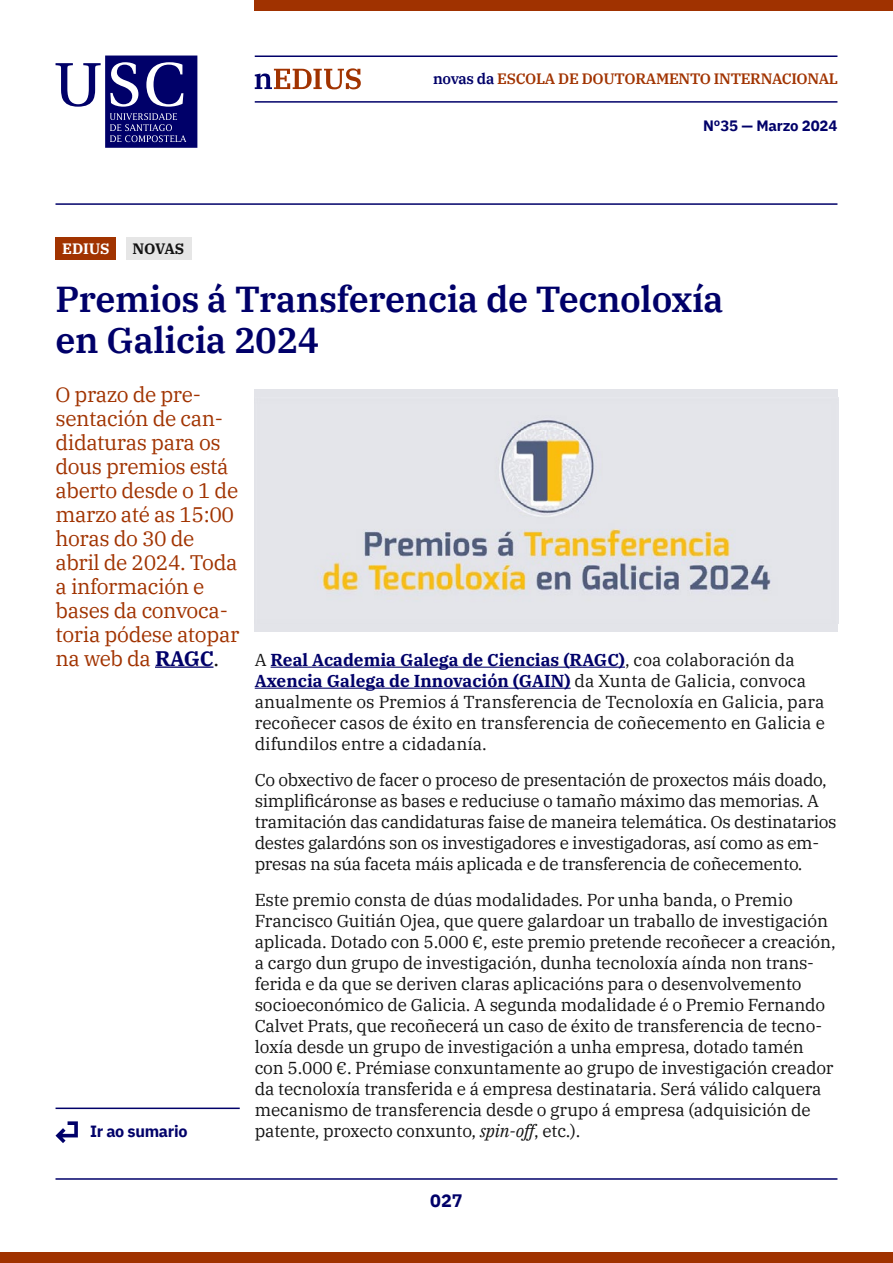
<style>
.page{position:relative;width:893px;height:1263px;background:#fff}
.page>*{position:absolute;margin:0;border:0;box-sizing:border-box;transform-origin:0 0}
.t1{font:600 36px/40.5px "IBM Plex Serif";letter-spacing:-.01em;color:#000069}
.t2{font:21px/24px "IBM Plex Serif";letter-spacing:-.02em;color:#a13300}
.t3{font:700 18px "IBM Plex Sans";color:#000069}
.t4{font:17.25px/21px "IBM Plex Serif";letter-spacing:-.01em;color:#121212}
.t5{font:700 16.2px "IBM Plex Sans";letter-spacing:-.02em;color:#000069}
.t6{font:600 15px "IBM Plex Serif";letter-spacing:-.02em;color:#a13300}
.t7{font:700 15px "IBM Plex Sans";letter-spacing:-.01em;color:#000069}
.t8{font:700 15px "IBM Plex Serif";letter-spacing:-.01em;color:#fff}
.t9{font:700 15px "IBM Plex Serif";letter-spacing:-.025em;color:#121212}
.s1{color:#000069}
.s2{font-weight:700;color:#000069}
.s3{color:#121212}
.s4{font-style:italic}
</style>
<div class="page">
<svg style="left:56px;top:56px;width:141px;height:92px"></svg>
<hr style="left:255px;top:56px;width:582px;height:1px;background:#000069">
<hr style="left:255px;top:101px;width:582px;height:2px;background:#000069">
<div style="left:255px;top:0;width:638px;height:10px;background:#a03200"></div>
<div style="left:0;top:1252px;width:893px;height:11px;background:#a03200"></div>
<hr style="left:56px;top:1178px;width:781px;height:2px;background:#000069">
<hr style="left:56px;top:203px;width:781px;height:2px;background:#000069">
<hr style="left:56px;top:1107px;width:184px;height:2px;background:#000069">
<svg style="left:56px;top:1121px;width:22px;height:22px"></svg>
<svg style="left:255px;top:68px;width:106px;height:21px"></svg>
<hr style="left:271px;top:667px;width:354px;height:1px;background:#000069">
<hr style="left:255px;top:688px;width:316px;height:1px;background:#000069">
<div style="left:56px;top:237px;width:60px;height:22px;background:#a13300"></div>
<div style="left:126px;top:237px;width:65px;height:22px;background:#e6e6e6"></div>
<hr style="left:155px;top:666px;width:58px;height:2px;background:#000069">
<div style="left:255px;top:389px;width:583px;height:242px;background:#e3e4e9"></div>
<img style="left:322px;top:420px;width:449px;height:172px">
<p class="t8" style="left:62px;top:237px;width:49px">EDIUS</p>
<p class="t9" style="left:133px;top:236px;width:53px">NOVAS</p>
<p class="t6" style="left:433px;top:67px;width:407px"><span class="s1">novas da</span> ESCOLA DE DOUTORAMENTO INTERNACIONAL</p>
<p class="t7" style="left:703px;top:114px;width:136px">Nº35 — Marzo 2024</p>
<h1 class="t1" style="left:56px;top:276px;width:670px">Premios á Transferencia de Tecnoloxía en Galicia 2024</h1>
<p class="t2" style="left:56px;top:381px;width:185px">O prazo de pre&shy;sentación de can&shy;didaturas para os dous premios está aberto desde o 1 de marzo até as 15:00 horas do 30 de abril de 2024. Toda a información e bases da convoca&shy;toria pódese atopar na web da <span class="s2">RAGC</span><span class="s3">.</span></p>
<p class="t5" style="left:90px;top:1118px;width:99px">Ir ao sumario</p>
<p class="t4" style="left:255px;top:648px;width:572px">A <span class="s2">Real Academia Galega de Ciencias (RAGC)</span>, coa colaboración da <span class="s2">Axencia Galega de Innovación (GAIN)</span> da Xunta de Galicia, convoca anualmente os Premios á Transferencia de Tecnoloxía en Galicia, para recoñecer casos de éxito en transferencia de coñecemento en Galicia e difundilos entre a cidadanía.</p>
<p class="t4" style="left:255px;top:768px;width:583px">Co obxectivo de facer o proceso de presentación de proxectos máis doado, simplificáronse as bases e reduciuse o tamaño máximo das memorias. A tramitación das candidaturas faise de maneira telemática. Os destinatarios destes galardóns son os investigadores e investigadoras, así como as em&shy;presas na súa faceta máis aplicada e de transferencia de coñecemento.</p>
<p class="t4" style="left:255px;top:888px;width:583px">Este premio consta de dúas modalidades. Por unha banda, o Premio Francisco Guitián Ojea, que quere galardoar un traballo de investigación aplicada. Dotado con 5.000 €, este premio pretende recoñecer a creación, a cargo dun grupo de investigación, dunha tecnoloxía aínda non trans&shy;ferida e da que se deriven claras aplicacións para o desenvolvemento socioeconómico de Galicia. A segunda modalidade é o Premio Fernando Calvet Prats, que recoñecerá un caso de éxito de transferencia de tecno&shy;loxía desde un grupo de investigación a unha empresa, dotado tamén con 5.000 €. Prémiase conxuntamente ao grupo de investigación creador da tecnoloxía transferida e á empresa destinataria. Será válido calquera mecanismo de transferencia desde o grupo á empresa (adquisición de patente, proxecto conxunto, <span class="s4">spin-off</span>, etc.).</p>
<p class="t3" style="left:430px;top:1186px;width:34px">027</p>
</div>
